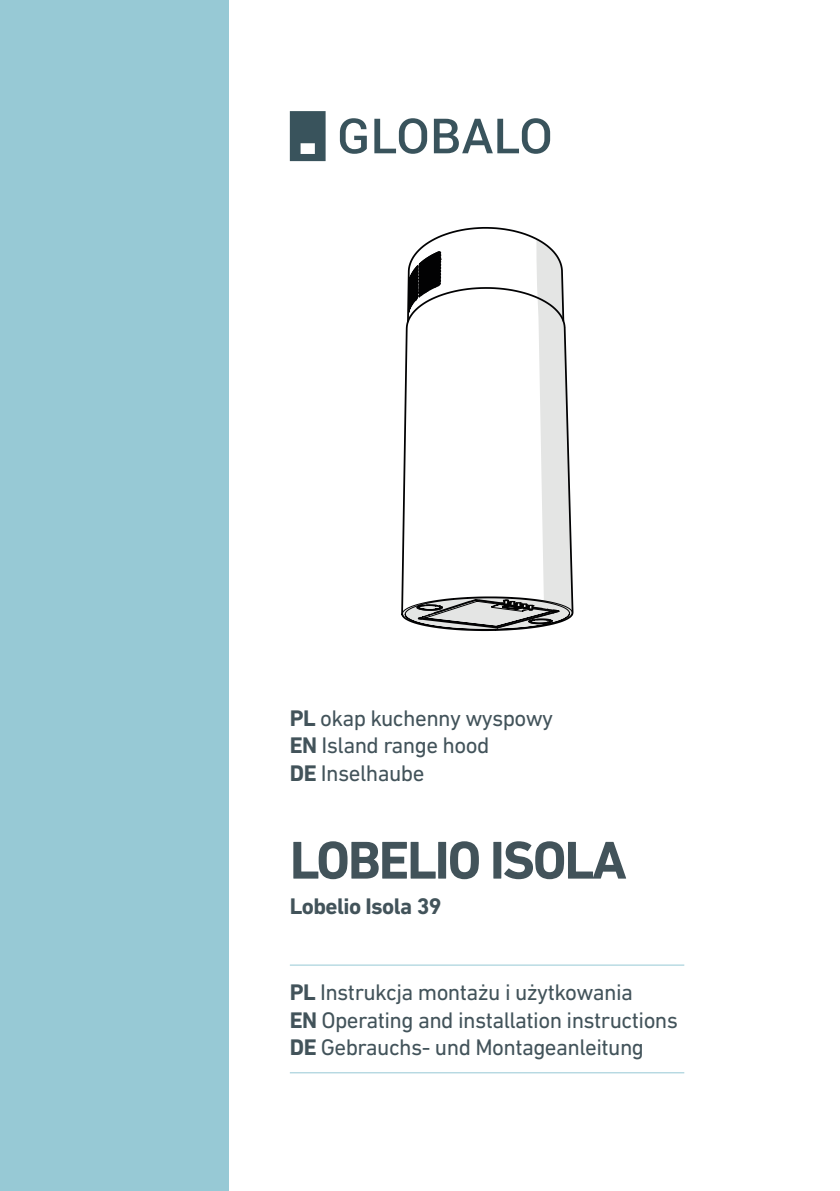
<style>
.page{position:relative;width:840px;height:1191px;background:#fff}
.page>*{position:absolute;margin:0;border:0;box-sizing:border-box;transform-origin:0 0}
.t1{font:700 54px "DIN Next LT Pro";letter-spacing:-.04em;color:#42535a}
.t2{font:23px/27.6px "DIN Next LT Pro";letter-spacing:-.025em;color:#42535a}
.t3{font:700 23px "DIN Next LT Pro";letter-spacing:-.025em;color:#42535a}
.s1{font-weight:700}
</style>
<div class="page">
<div style="left:0;top:0;width:229px;height:1191px;background:#97c9d5"></div>
<hr style="left:290px;top:964px;width:394px;height:1px;background:#97c9d5">
<hr style="left:290px;top:1072px;width:394px;height:1px;background:#97c9d5">
<svg style="left:290px;top:111px;width:35px;height:50px;background:#4a626a"></svg>
<svg style="left:340px;top:118px;width:26px;height:36px"></svg>
<svg style="left:374px;top:118px;width:53px;height:36px"></svg>
<svg style="left:433px;top:118px;width:117px;height:36px"></svg>
<svg style="left:401px;top:323px;width:173px;height:308px"></svg>
<svg style="left:406px;top:227px;width:159px;height:96px"></svg>
<svg style="left:414px;top:598px;width:147px;height:32px;background:#969797"></svg>
<p class="t2" style="left:290px;top:703px;width:265px"><span class="s1">PL</span> okap kuchenny wyspowy<br><span class="s1">EN</span> Island range hood<br><span class="s1">DE</span> Inselhaube</p>
<h1 class="t1" style="left:290px;top:828px;width:338px">LOBELIO ISOLA</h1>
<p class="t3" style="left:290px;top:892px;width:153px">Lobelio Isola 39</p>
<p class="t2" style="left:290px;top:978px;width:389px"><span class="s1">PL</span> Instrukcja montażu i użytkowania<br><span class="s1">EN</span> Operating and installation instructions<br><span class="s1">DE</span> Gebrauchs- und Montageanleitung</p>
</div>
